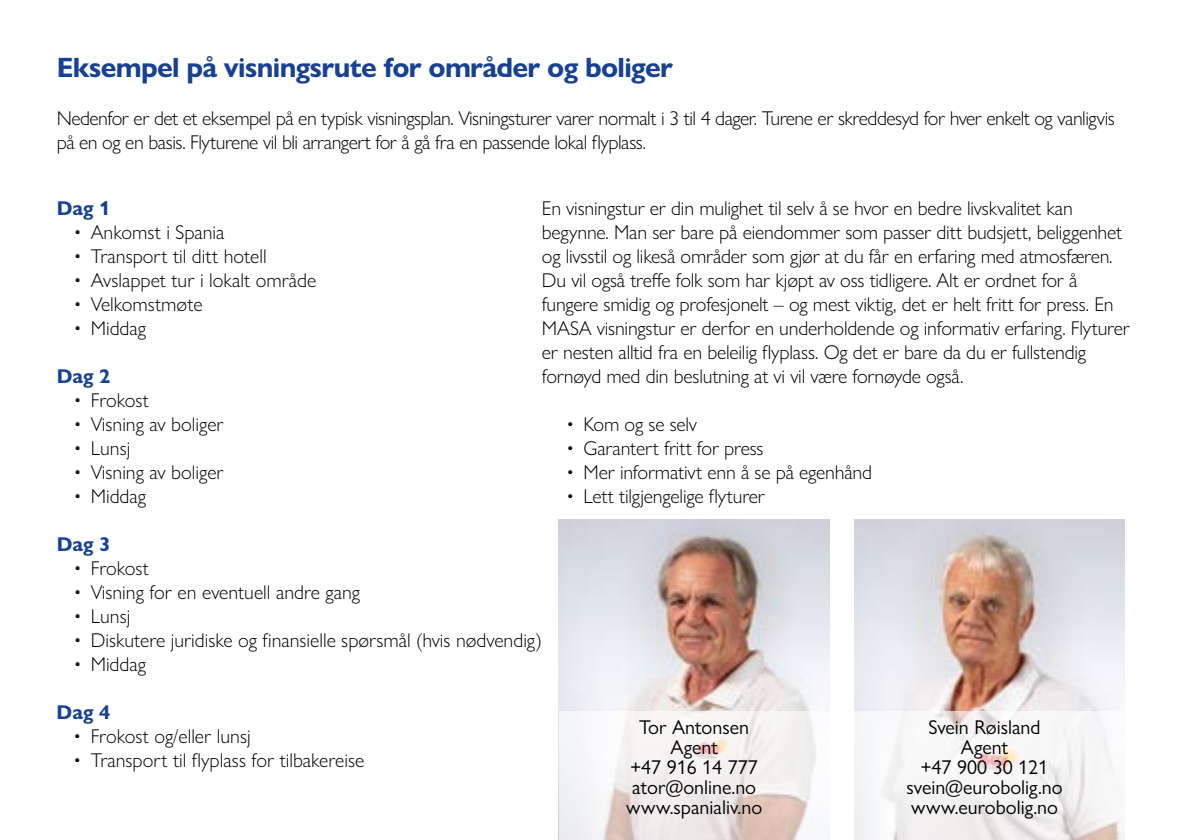
<style>
.page{position:relative;width:1191px;height:840px;background:#fff}
.page>*{position:absolute;margin:0;border:0;box-sizing:border-box;transform-origin:0 0}
.t1{font:700 28px "Gill Sans Nova";letter-spacing:-.025em;color:#164194}
.t2{font:300 20px/24px "Gill Sans Nova";letter-spacing:-.01em;color:#000}
.t3{font:20px/20px "Gill Sans Nova";color:#000;text-align:center}
.t4{font:700 20px "Gill Sans Nova";color:#164194}
</style>
<div class="page">
<img style="left:559px;top:519px;width:270px;height:191px">
<img style="left:854px;top:519px;width:270px;height:191px">
<svg style="left:559px;top:710px;width:257px;height:129px;fill:#f3f1f0"></svg>
<svg style="left:854px;top:710px;width:270px;height:129px;fill:#f6f5f6"></svg>
<h1 class="t1" style="left:57px;top:50px;width:618px">Eksempel på visningsrute for områder og boliger</h1>
<p class="t2" style="left:57px;top:106px;width:1059px">Nedenfor er det et eksempel på en typisk visningsplan. Visningsturer varer normalt i 3 til 4 dager. Turene er skreddesyd for hver enkelt og vanligvis på en og en basis. Flyturene vil bli arrangert for å gå fra en passende lokal flyplass.</p>
<p class="t4" style="left:57px;top:195px;width:55px">Dag 1</p>
<p class="t2" style="left:74px;top:220px;width:152px">• Ankomst i Spania</p>
<p class="t2" style="left:74px;top:244px;width:194px">• Transport til ditt hotell</p>
<p class="t2" style="left:74px;top:268px;width:244px">• Avslappet tur i lokalt område</p>
<p class="t2" style="left:74px;top:292px;width:130px">• Velkomstmøte</p>
<p class="t2" style="left:74px;top:316px;width:74px">• Middag</p>
<p class="t4" style="left:57px;top:363px;width:55px">Dag 2</p>
<p class="t2" style="left:74px;top:388px;width:77px">• Frokost</p>
<p class="t2" style="left:74px;top:412px;width:151px">• Visning av boliger</p>
<p class="t2" style="left:74px;top:436px;width:58px">• Lunsj</p>
<p class="t2" style="left:74px;top:460px;width:151px">• Visning av boliger</p>
<p class="t2" style="left:74px;top:484px;width:74px">• Middag</p>
<p class="t4" style="left:57px;top:531px;width:55px">Dag 3</p>
<p class="t2" style="left:74px;top:556px;width:77px">• Frokost</p>
<p class="t2" style="left:74px;top:580px;width:288px">• Visning for en eventuell andre gang</p>
<p class="t2" style="left:74px;top:604px;width:58px">• Lunsj</p>
<p class="t2" style="left:74px;top:628px;width:470px">• Diskutere juridiske og finansielle spørsmål (hvis nødvendig)</p>
<p class="t2" style="left:74px;top:652px;width:74px">• Middag</p>
<p class="t4" style="left:57px;top:699px;width:55px">Dag 4</p>
<p class="t2" style="left:74px;top:724px;width:178px">• Frokost og/eller lunsj</p>
<p class="t2" style="left:74px;top:748px;width:292px">• Transport til flyplass for tilbakereise</p>
<p class="t2" style="left:542px;top:196px;width:589px">En visningstur er din mulighet til selv å se hvor en bedre livskvalitet kan begynne. Man ser bare på eiendommer som passer ditt budsjett, beliggenhet og livsstil og likeså områder som gjør at du får en erfaring med atmosfæren.<br>Du vil også treffe folk som har kjøpt av oss tidligere. Alt er ordnet for å fungere smidig og profesjonelt – og mest viktig, det er helt fritt for press. En MASA visningstur er derfor en underholdende og informativ erfaring. Flyturer er nesten alltid fra en beleilig flyplass. Og det er bare da du er fullstendig fornøyd med din beslutning at vi vil være fornøyde også.</p>
<p class="t2" style="left:566px;top:412px;width:132px">• Kom og se selv</p>
<p class="t2" style="left:566px;top:436px;width:198px">• Garantert fritt for press</p>
<p class="t2" style="left:566px;top:460px;width:307px">• Mer informativt enn å se på egenhånd</p>
<p class="t2" style="left:566px;top:484px;width:200px">• Lett tilgjengelige flyturer</p>
<p class="t3" style="left:626px;top:716px;width:138px">Tor Antonsen<br>Agent<br>+47 916 14 777 ator@online.no www.spanialiv.no</p>
<p class="t3" style="left:906px;top:716px;width:157px">Svein Røisland<br>Agent<br>+47 900 30 121 svein@eurobolig.no www.eurobolig.no</p>
</div>
